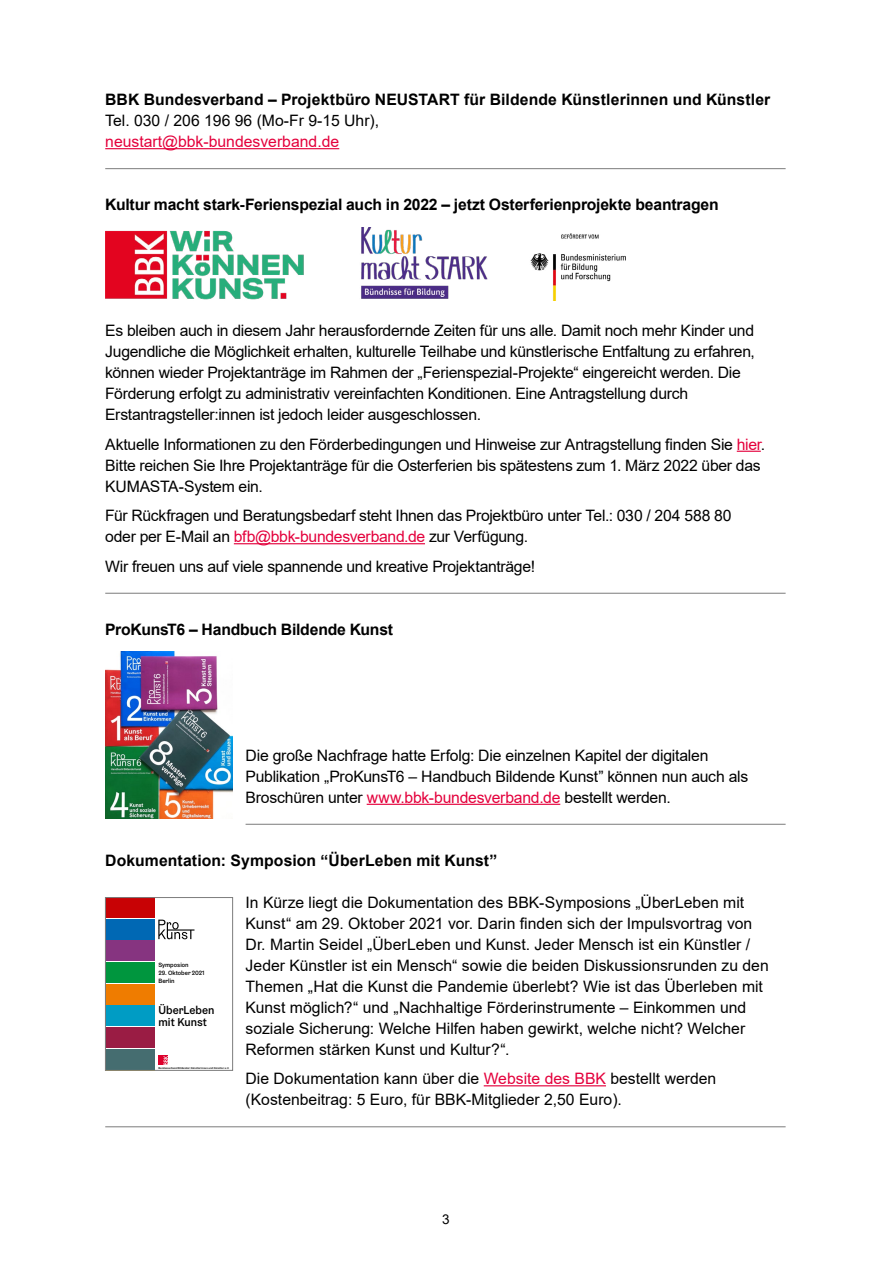
<style>
.page{position:relative;width:893px;height:1263px;background:#fff}
.page>*{position:absolute;margin:0;border:0;box-sizing:border-box;transform-origin:0 0}
.t1{font:15.75px/21px "Arial";letter-spacing:-.015em;color:#000}
.t2{font:700 15.75px "Arial";letter-spacing:-.005em;color:#000}
.t3{font:15.75px "Arial";color:#e4003c}
.t4{font:13.5px "Arial";color:#000}
.t5{font:500 11.4px/11.7px "Graebenbach";color:#000}
.t6{font:500 6.15px/7.8px "Graebenbach";color:#000}
.t7{font:500 2.7px "Graebenbach";color:#000}
.s1{color:#e4003c}
</style>
<div class="page">
<hr style="left:105px;top:168px;width:681px;height:1px;background:#7c7c7c">
<hr style="left:105px;top:148px;width:234px;height:1px;background:#e4003c">
<svg style="left:737px;top:451px;width:24px;height:1px"></svg>
<hr style="left:234px;top:543px;width:191px;height:1px;background:#e4003c">
<hr style="left:105px;top:593px;width:681px;height:1px;background:#7c7c7c">
<hr style="left:246px;top:824px;width:540px;height:1px;background:#7c7c7c">
<hr style="left:367px;top:804px;width:193px;height:1px;background:#e4003c">
<hr style="left:484px;top:1085px;width:122px;height:1px;background:#e4003c">
<hr style="left:105px;top:1126px;width:681px;height:1px;background:#7c7c7c">
<img style="left:105px;top:228px;width:520px;height:72px">
<img style="left:105px;top:651px;width:128px;height:167px">
<svg style="left:158px;top:920px;width:36px;height:19px"></svg>
<div style="left:158px;top:1055px;width:10px;height:10px;background:#dd002c"></div>
<svg style="left:164px;top:1056px;width:4px;height:9px"></svg>
<div style="left:105px;top:897px;width:50px;height:21px;background:#c80205"></div>
<div style="left:105px;top:919px;width:50px;height:20px;background:#0068b4"></div>
<div style="left:105px;top:941px;width:50px;height:20px;background:#863480"></div>
<div style="left:105px;top:962px;width:50px;height:20px;background:#00963e"></div>
<div style="left:105px;top:984px;width:50px;height:20px;background:#ef7c00"></div>
<div style="left:105px;top:1006px;width:50px;height:20px;background:#009cc4"></div>
<div style="left:105px;top:1049px;width:50px;height:20px;background:#456d70"></div>
<div style="left:105px;top:1027px;width:50px;height:20px;background:#9a1c44"></div>
<div style="left:105px;top:897px;width:128px;height:173px;border:1px solid #7c7c7c"></div>
<p class="t2" style="left:105px;top:88px;width:667px">BBK Bundesverband – Projektbüro NEUSTART für Bildende Künstlerinnen und Künstler</p>
<p class="t1" style="left:105px;top:110px;width:275px">Tel. 030 / 206 196 96 (Mo-Fr 9-15 Uhr),</p>
<p class="t3" style="left:105px;top:131px;width:235px">neustart@bbk-bundesverband.de</p>
<p class="t2" style="left:105px;top:193px;width:615px">Kultur macht stark-Ferienspezial auch in 2022 – jetzt Osterferienprojekte beantragen</p>
<p class="t1" style="left:105px;top:320px;width:651px">Es bleiben auch in diesem Jahr herausfordernde Zeiten für uns alle. Damit noch mehr Kinder und Jugendliche die Möglichkeit erhalten, kulturelle Teilhabe und künstlerische Entfaltung zu erfahren, können wieder Projektanträge im Rahmen der „Ferienspezial-Projekte“ eingereicht werden. Die Förderung erfolgt zu administrativ vereinfachten Konditionen. Eine Antragstellung durch Erstantragsteller:innen ist jedoch leider ausgeschlossen.</p>
<p class="t1" style="left:105px;top:433px;width:661px">Aktuelle Informationen zu den Förderbedingungen und Hinweise zur Antragstellung finden Sie <span class="s1">hier</span>.<br>Bitte reichen Sie Ihre Projektanträge für die Osterferien bis spätestens zum 1. März 2022 über das<br>KUMASTA-System ein.</p>
<p class="t1" style="left:105px;top:505px;width:628px">Für Rückfragen und Beratungsbedarf steht Ihnen das Projektbüro unter Tel.: 030 / 204 588 80 oder per E-Mail an <span class="s1">bfb@bbk-bundesverband.de</span> zur Verfügung.</p>
<p class="t1" style="left:105px;top:555px;width:431px">Wir freuen uns auf viele spannende und kreative Projektanträge!</p>
<p class="t2" style="left:105px;top:618px;width:289px">ProKunsT6 – Handbuch Bildende Kunst</p>
<p class="t1" style="left:246px;top:744px;width:504px">Die große Nachfrage hatte Erfolg: Die einzelnen Kapitel der digitalen<br>Publikation „ProKunsT6 – Handbuch Bildende Kunst” können nun auch als<br>Broschüren unter <span class="s1">www.bbk-bundesverband.de</span> bestellt werden.</p>
<p class="t2" style="left:105px;top:849px;width:394px">Dokumentation: Symposion “ÜberLeben mit Kunst”</p>
<p class="t6" style="left:158px;top:961px;width:32px">Symposion</p>
<p class="t6" style="left:158px;top:969px;width:48px">29. Oktober 2021<br>Berlin</p>
<p class="t5" style="left:158px;top:1004px;width:58px">ÜberLeben mit Kunst</p>
<p class="t7" style="left:158px;top:1066px;width:72px">Bundesverband Bildender Künstlerinnen und Künstler e.V.</p>
<p class="t1" style="left:246px;top:891px;width:525px">In Kürze liegt die Dokumentation des BBK-Symposions „ÜberLeben mit Kunst“ am 29. Oktober 2021 vor. Darin finden sich der Impulsvortrag von Dr. Martin Seidel „ÜberLeben und Kunst. Jeder Mensch ist ein Künstler / Jeder Künstler ist ein Mensch“ sowie die beiden Diskussionsrunden zu den Themen „Hat die Kunst die Pandemie überlebt? Wie ist das Überleben mit Kunst möglich?“ und „Nachhaltige Förderinstrumente – Einkommen und soziale Sicherung: Welche Hilfen haben gewirkt, welche nicht? Welcher Reformen stärken Kunst und Kultur?“.</p>
<p class="t1" style="left:246px;top:1068px;width:472px">Die Dokumentation kann über die <span class="s1">Website des BBK</span> bestellt werden (Kostenbeitrag: 5 Euro, für BBK-Mitglieder 2,50 Euro).</p>
<p class="t4" style="left:442px;top:1210px;width:9px">3</p>
</div>
